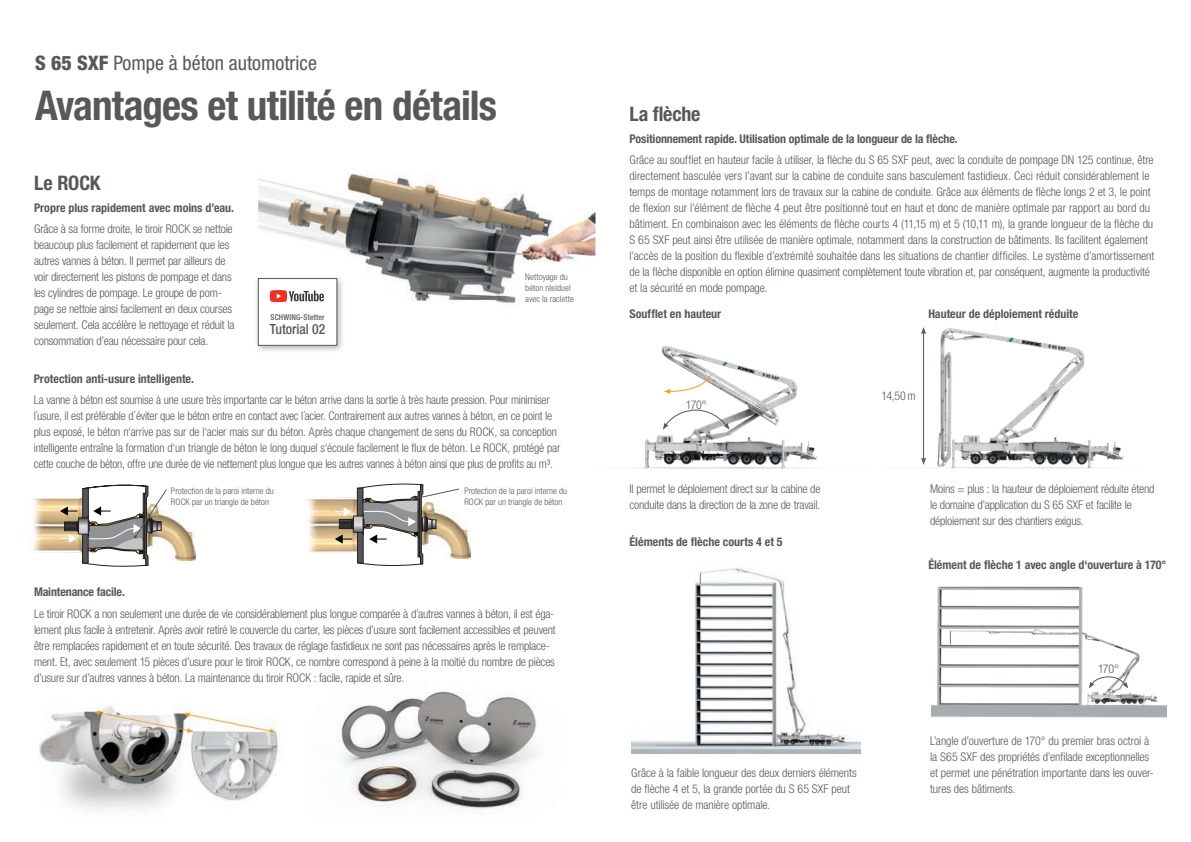
<style>
.page{position:relative;width:1191px;height:842px;background:#fff}
.page>*{position:absolute;margin:0;border:0;box-sizing:border-box;transform-origin:0 0}
.t1{font:700 condensed 41px "Helvetica Neue LT Std";letter-spacing:-.02em;color:#57585a}
.t2{font:condensed 20px "Helvetica Neue LT Std";color:#57585a}
.t3{font:700 condensed 20px "Helvetica Neue LT Std";letter-spacing:-.01em;color:#57585a}
.t4{font:500 condensed 14px "Helvetica Neue LT Std";color:#57585a}
.t5{font:300 condensed 12px/16px "Helvetica Neue LT Std";letter-spacing:-.015em;color:#57585a}
.t6{font:700 condensed 12px "Helvetica Neue LT Std";color:#57585a}
.t7{font:300 condensed 9px/11px "Helvetica Neue LT Std";letter-spacing:.005em;color:#57585a}
.t8{font:500 condensed 8px "Helvetica Neue LT Std";letter-spacing:.02em;color:#57585a}
.s1{font-weight:800}
</style>
<div class="page">
<img style="left:631px;top:568px;width:229px;height:185px">
<img style="left:258px;top:173px;width:337px;height:131px">
<img style="left:340px;top:691px;width:200px;height:119px">
<img style="left:39px;top:706px;width:239px;height:105px">
<img style="left:32px;top:499px;width:27px;height:51px">
<img style="left:460px;top:526px;width:10px;height:32px">
<svg style="left:304px;top:483px;width:156px;height:83px"></svg>
<svg style="left:59px;top:484px;width:137px;height:83px"></svg>
<div style="left:254px;top:274px;width:91px;height:80px;background:#231f20;opacity:.35"></div>
<div style="left:258px;top:278px;width:79px;height:67px;background:#fff;border:1px solid #57585a"></div>
<svg style="left:270px;top:291px;width:54px;height:11px"></svg>
<img style="left:638px;top:346px;width:179px;height:123px">
<svg style="left:664px;top:374px;width:47px;height:20px"></svg>
<img style="left:924px;top:328px;width:200px;height:141px">
<hr style="left:923px;top:332px;width:1px;height:127px;background:#57585a">
<svg style="left:921px;top:327px;width:5px;height:7px"></svg>
<svg style="left:921px;top:458px;width:5px;height:7px"></svg>
<svg style="left:663px;top:409px;width:66px;height:21px"></svg>
<img style="left:931px;top:586px;width:235px;height:132px">
<svg style="left:1089px;top:676px;width:39px;height:12px"></svg>
<h2 class="t2" style="left:35px;top:51px;width:283px"><span class="s1">S 65 SXF</span> Pompe à béton automotrice</h2>
<h1 class="t1" style="left:35px;top:81px;width:463px">Avantages et utilité en détails</h1>
<h2 class="t3" style="left:34px;top:171px;width:68px">Le ROCK</h2>
<p class="t6" style="left:34px;top:200px;width:201px">Propre plus rapidement avec moins d’eau.</p>
<p class="t5" style="left:34px;top:221px;width:202px">Grâce à sa forme droite, le tiroir ROCK se nettoie beaucoup plus facilement et rapidement que les autres vannes à béton. Il permet par ailleurs de voir directement les pistons de pompage et dans les cylindres de pompage. Le groupe de pom&shy;page se nettoie ainsi facilement en deux courses seulement. Cela accélère le nettoyage et réduit la consommation d’eau nécessaire pour cela.</p>
<p class="t8" style="left:270px;top:312px;width:56px">SCHWING-Stetter</p>
<p class="t4" style="left:270px;top:321px;width:57px">Tutorial 02</p>
<p class="t7" style="left:525px;top:271px;width:50px">Nettoyage du béton résiduel avec la raclette</p>
<p class="t6" style="left:34px;top:371px;width:162px">Protection anti-usure intelligente.</p>
<p class="t5" style="left:34px;top:392px;width:528px">La vanne à béton est soumise à une usure très importante car le béton arrive dans la sortie à très haute pression. Pour minimiser l´usure, il est préférable d´éviter que le béton entre en contact avec l´acier. Contrairement aux autres vannes à béton, en ce point le plus exposé, le béton n‘arrive pas sur de l‘acier mais sur du béton. Après chaque changement de sens du ROCK, sa conception intelligente entraîne la formation d‘un triangle de béton le long duquel s‘écoule facilement le flux de béton. Le ROCK, protégé par cette couche de béton, offre une durée de vie nettement plus longue que les autres vannes à béton ainsi que plus de profits au m³.</p>
<p class="t7" style="left:171px;top:485px;width:104px">Protection de la paroi interne du<br>ROCK par un triangle de béton</p>
<p class="t7" style="left:464px;top:485px;width:104px">Protection de la paroi interne du<br>ROCK par un triangle de béton</p>
<p class="t6" style="left:34px;top:585px;width:92px">Maintenance facile.</p>
<p class="t5" style="left:34px;top:606px;width:523px">Le tiroir ROCK a non seulement une durée de vie considérablement plus longue comparée à d’autres vannes à béton, il est éga&shy;lement plus facile à entretenir. Après avoir retiré le couvercle du carter, les pièces d’usure sont facilement accessibles et peuvent être remplacées rapidement et en toute sécurité. Des travaux de réglage fastidieux ne sont pas nécessaires après le remplace&shy;ment. Et, avec seulement 15 pièces d’usure pour le tiroir ROCK, ce nombre correspond à peine à la moitié du nombre de pièces d’usure sur d’autres vannes à béton. La maintenance du tiroir ROCK : facile, rapide et sûre.</p>
<h2 class="t3" style="left:629px;top:102px;width:72px">La flèche</h2>
<p class="t6" style="left:629px;top:131px;width:329px">Positionnement rapide. Utilisation optimale de la longueur de la flèche.</p>
<p class="t5" style="left:629px;top:152px;width:526px">Grâce au soufflet en hauteur facile à utiliser, la flèche du S 65 SXF peut, avec la conduite de pompage DN 125 continue, être directement basculée vers l’avant sur la cabine de conduite sans basculement fastidieux. Ceci réduit considérablement le temps de montage notamment lors de travaux sur la cabine de conduite. Grâce aux éléments de flèche longs 2 et 3, le point de flexion sur l’élément de flèche 4 peut être positionné tout en haut et donc de manière optimale par rapport au bord du bâtiment. En combinaison avec les éléments de flèche courts 4 (11,15 m) et 5 (10,11 m), la grande longueur de la flèche du S 65 SXF peut ainsi être utilisée de manière optimale, notamment dans la construction de bâtiments. Ils facilitent également l’accès de la position du flexible d’extrémité souhaitée dans les situations de chantier difficiles. Le système d’amortissement de la flèche disponible en option élimine quasiment complètement toute vibration et, par conséquent, augmente la productivité et la sécurité en mode pompage.</p>
<p class="t6" style="left:629px;top:306px;width:93px">Soufflet en hauteur</p>
<p class="t5" style="left:686px;top:397px;width:22px">170°</p>
<p class="t5" style="left:629px;top:481px;width:192px">Il permet le déploiement direct sur la cabine de conduite dans la direction de la zone de travail.</p>
<p class="t6" style="left:629px;top:534px;width:155px">Éléments de flèche courts 4 et 5</p>
<p class="t6" style="left:928px;top:306px;width:152px">Hauteur de déploiement réduite</p>
<p class="t5" style="left:881px;top:388px;width:35px">14,50m</p>
<p class="t5" style="left:930px;top:481px;width:226px">Moins = plus : la hauteur de déploiement réduite étend le domaine d’application du S 65 SXF et facilite le déploiement sur des chantiers exigus.</p>
<p class="t6" style="left:928px;top:558px;width:239px">Élément de flèche 1 avec angle d‘ouverture à 170°</p>
<p class="t5" style="left:631px;top:764px;width:227px">Grâce à la faible longueur des deux derniers éléments de flèche 4 et 5, la grande portée du S 65 SXF peut être utilisée de manière optimale.</p>
<p class="t5" style="left:1098px;top:661px;width:22px">170°</p>
<p class="t5" style="left:930px;top:733px;width:225px">L’angle d’ouverture de 170° du premier bras octroi à la S65 SXF des propriétés d’enfilade exceptionnelles et permet une pénétration importante dans les ouver&shy;tures des bâtiments.</p>
</div>
